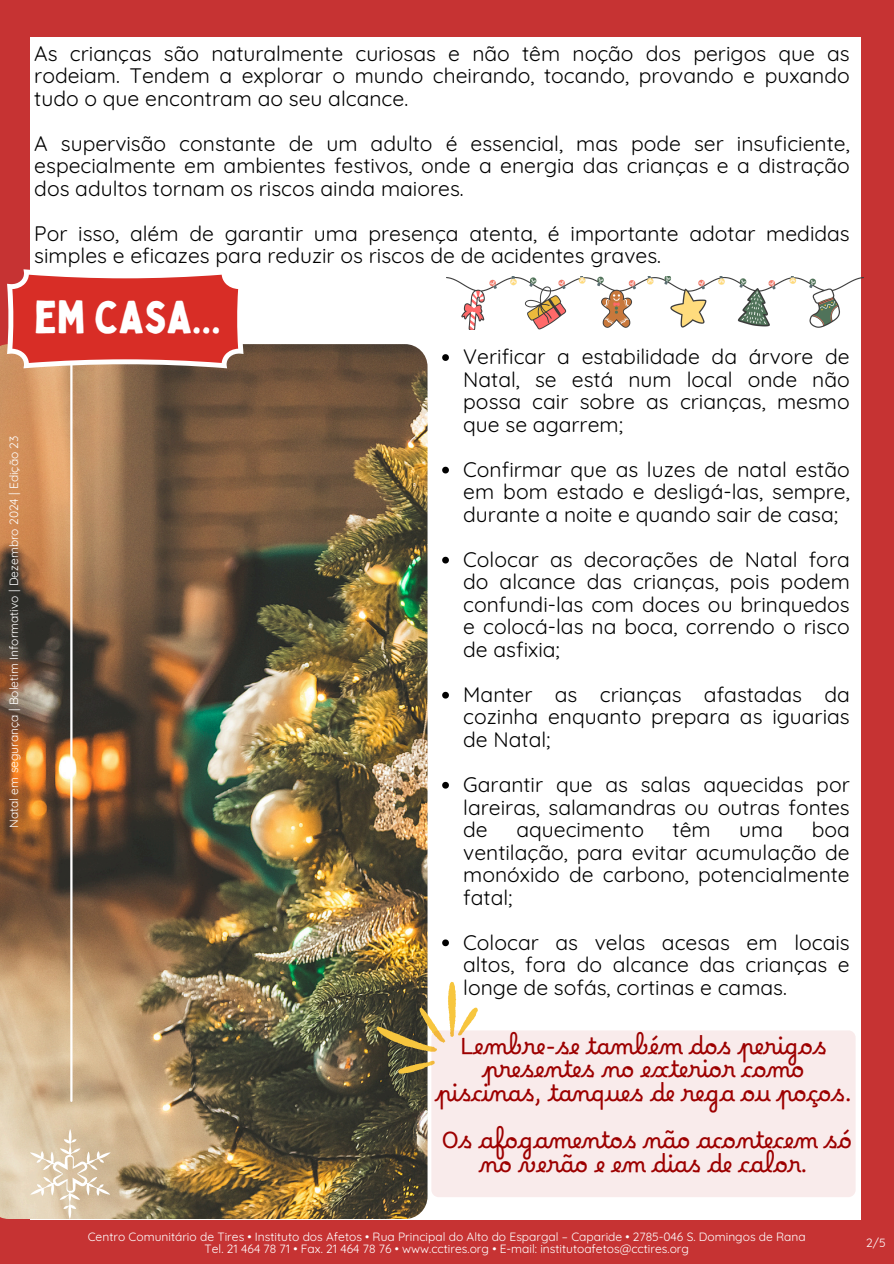
<style>
.page{position:relative;width:894px;height:1264px;background:#fff}
.page>*{position:absolute;margin:0;border:0;box-sizing:border-box;transform-origin:0 0}
.t1{font:45px "Bobby Jones";color:#fff}
.t2{font:22.5px/23.7px "Borel";color:#9d0000;text-align:center}
.t3{font:21px/22.5px "Quicksand";color:#000;text-align:justify}
.t4{font:12px "Quicksand";color:#fff}
</style>
<div class="page">
<div style="left:0;top:0;width:893px;height:1263px;background:#c63333"></div>
<div style="left:30px;top:37px;width:830px;height:1182px;background:#fff"></div>
<img style="left:0;top:344px;width:427px;height:874px">
<hr style="left:70px;top:177px;width:2px;height:923px;background:#fff">
<svg style="left:30px;top:1129px;width:80px;height:89px;background:#deccb1"></svg>
<img style="left:446px;top:276px;width:417px;height:53px">
<svg style="left:398px;top:1060px;width:33px;height:13px"></svg>
<svg style="left:376px;top:981px;width:102px;height:70px"></svg>
<svg style="left:7px;top:269px;width:236px;height:99px;background:#dc534c"></svg>
<svg style="left:442px;top:354px;width:7px;height:7px"></svg>
<svg style="left:442px;top:466px;width:7px;height:7px"></svg>
<svg style="left:442px;top:556px;width:7px;height:7px"></svg>
<svg style="left:442px;top:691px;width:7px;height:7px"></svg>
<svg style="left:442px;top:781px;width:7px;height:7px"></svg>
<svg style="left:442px;top:939px;width:7px;height:7px"></svg>
<div style="left:431px;top:1030px;width:424px;height:167px;background:#f9ebeb;border-radius:7px"></div>
<h2 class="t4" style="left:6px;top:828px;width:394px;rotate:-90deg">Natal em segurança | Boletim Informativo | Dezembro 2024 | Edição 23</h2>
<p class="t3" style="left:34px;top:42px;width:816px">As crianças são naturalmente curiosas e não têm noção dos perigos que as rodeiam. Tendem a explorar o mundo cheirando, tocando, provando e puxando tudo o que encontram ao seu alcance.</p>
<p class="t3" style="left:34px;top:132px;width:816px">A supervisão constante de um adulto é essencial, mas pode ser insuficiente, especialmente em ambientes festivos, onde a energia das crianças e a distração dos adultos tornam os riscos ainda maiores.</p>
<h2 class="t3" style="left:34px;top:222px;width:816px">Por isso, além de garantir uma presença atenta, é importante adotar medidas simples e eficazes para reduzir os riscos de de acidentes graves.</h2>
<h2 class="t1" style="left:34px;top:289px;width:188px">EM CASA...</h2>
<h2 class="t3" style="left:463px;top:345px;width:388px">Verificar a estabilidade da árvore de Natal, se está num local onde não possa cair sobre as crianças, mesmo que se agarrem;</h2>
<p class="t3" style="left:463px;top:457px;width:388px">Confirmar que as luzes de natal estão em bom estado e desligá-las, sempre, durante a noite e quando sair de casa;</p>
<h1 class="t3" style="left:463px;top:547px;width:388px">Colocar as decorações de Natal fora do alcance das crianças, pois podem confundi-las com doces ou brinquedos e colocá-las na boca, correndo o risco de asfixia;</h1>
<p class="t3" style="left:463px;top:682px;width:388px">Manter as crianças afastadas da cozinha enquanto prepara as iguarias de Natal;</p>
<p class="t3" style="left:463px;top:772px;width:388px">Garantir que as salas aquecidas por lareiras, salamandras ou outras fontes de</p>
<p class="t3" style="left:463px;top:817px;width:388px;text-indent:348px">boa ventilação, para evitar acumulação de monóxido de carbono, potencialmente fatal;</p>
<p class="t3" style="left:463px;top:930px;width:388px">Colocar as velas acesas em locais altos, fora do alcance das crianças e longe de sofás, cortinas e camas.</p>
<p class="t2" style="left:435px;top:1033px;width:417px">Lembre-se também dos perigos presentes no exterior como piscinas, tanques de rega ou poços.</p>
<p class="t2" style="left:441px;top:1128px;width:411px">Os afogamentos não acontecem só no verão e em dias de calor.</p>
<p class="t3" style="left:516px;top:817px;width:129px">aquecimento</p>
<p class="t3" style="left:672px;top:817px;width:40px">têm</p>
<p class="t3" style="left:739px;top:817px;width:45px">uma</p>
<p class="t4" style="left:88px;top:1228px;width:719px">Centro Comunitário de Tires • Instituto dos Afetos • Rua Principal do Alto do Espargal – Caparide • 2785-046 S. Domingos de Rana</p>
<p class="t4" style="left:204px;top:1240px;width:486px">Tel. 21 464 78 71 • Fax. 21 464 78 76 • www.cctires.org • E-mail: institutoafetos@cctires.org</p>
<h2 class="t4" style="left:865px;top:1234px;width:21px">2/5</h2>
</div>
